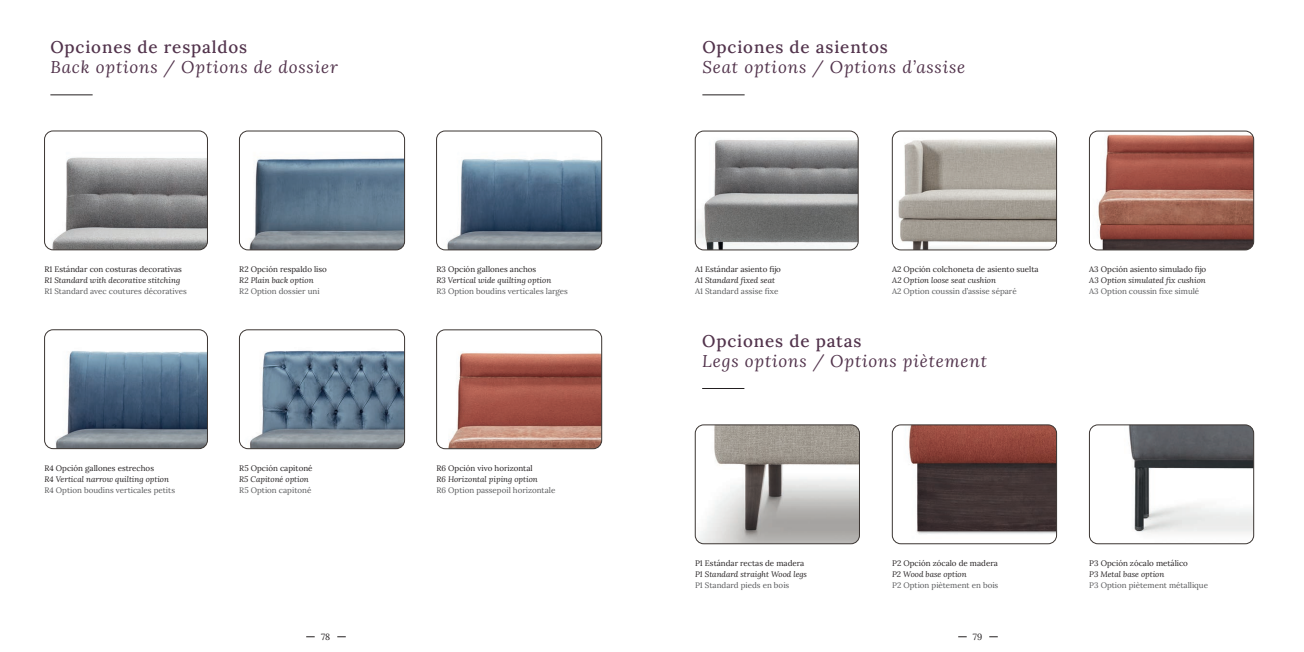
<style>
.page{position:relative;width:1304px;height:652px;background:#fff}
.page>*{position:absolute;margin:0;border:0;box-sizing:border-box;transform-origin:0 0}
.t1{font:italic 17px "Lora";letter-spacing:.05em;color:#52334c}
.t2{font:500 17px "Lora";letter-spacing:.05em;color:#52334c}
.t3{font:9px "Lora";color:#231f20}
.t4{font:8px "Lora";color:#57585a}
.t5{font:8px "Lora";color:#231f20}
.t6{font:italic 8px "Lora";color:#231f20}
</style>
<div class="page">
<hr style="left:702px;top:94px;width:43px;height:1px;background:#231f20">
<hr style="left:50px;top:94px;width:43px;height:1px;background:#231f20">
<hr style="left:702px;top:388px;width:42px;height:1px;background:#231f20">
<img style="left:45px;top:131px;width:162px;height:119px">
<div style="left:44px;top:131px;width:164px;height:119px;border:1px solid #3b3532;border-radius:9px"></div>
<img style="left:695px;top:131px;width:163px;height:119px">
<div style="left:695px;top:131px;width:163px;height:119px;border:1px solid #3b3532;border-radius:9px"></div>
<img style="left:695px;top:425px;width:164px;height:119px">
<div style="left:695px;top:425px;width:165px;height:119px;border:1px solid #3b3532;border-radius:9px"></div>
<img style="left:45px;top:330px;width:162px;height:119px">
<div style="left:44px;top:330px;width:164px;height:119px;border:1px solid #3b3532;border-radius:9px"></div>
<img style="left:892px;top:131px;width:165px;height:119px">
<div style="left:892px;top:131px;width:165px;height:119px;border:1px solid #3b3532;border-radius:9px"></div>
<img style="left:239px;top:131px;width:166px;height:119px">
<div style="left:239px;top:131px;width:166px;height:119px;border:1px solid #3b3532;border-radius:9px"></div>
<img style="left:892px;top:425px;width:165px;height:119px">
<div style="left:892px;top:425px;width:165px;height:119px;border:1px solid #3b3532;border-radius:9px"></div>
<img style="left:239px;top:330px;width:166px;height:119px">
<div style="left:239px;top:330px;width:166px;height:119px;border:1px solid #3b3532;border-radius:9px"></div>
<img style="left:1089px;top:131px;width:165px;height:119px">
<div style="left:1089px;top:131px;width:165px;height:119px;border:1px solid #3b3532;border-radius:9px"></div>
<img style="left:437px;top:131px;width:165px;height:119px">
<div style="left:436px;top:131px;width:166px;height:119px;border:1px solid #3b3532;border-radius:9px"></div>
<img style="left:1089px;top:425px;width:165px;height:119px">
<div style="left:1089px;top:425px;width:165px;height:119px;border:1px solid #3b3532;border-radius:9px"></div>
<img style="left:437px;top:330px;width:165px;height:119px">
<div style="left:436px;top:330px;width:166px;height:119px;border:1px solid #3b3532;border-radius:9px"></div>
<p class="t2" style="left:50px;top:34px;width:198px">Opciones de respaldos</p>
<p class="t1" style="left:50px;top:55px;width:289px">Back options / Options de dossier</p>
<p class="t2" style="left:702px;top:34px;width:187px">Opciones de asientos</p>
<p class="t1" style="left:702px;top:55px;width:264px">Seat options / Options d’assise</p>
<p class="t5" style="left:44px;top:263px;width:139px">R1 Estándar con costuras decorativas</p>
<p class="t6" style="left:44px;top:275px;width:137px">R1 Standard with decorative stitching</p>
<p class="t4" style="left:44px;top:285px;width:144px">R1 Standard avec coutures décoratives</p>
<p class="t5" style="left:44px;top:462px;width:111px">R4 Opción gallones estrechos</p>
<p class="t6" style="left:44px;top:474px;width:126px">R4 Vertical narrow quilting option</p>
<p class="t4" style="left:44px;top:484px;width:132px">R4 Option boudins verticales petits</p>
<p class="t5" style="left:239px;top:263px;width:89px">R2 Opción respaldo liso</p>
<p class="t6" style="left:239px;top:275px;width:76px">R2 Plain back option</p>
<p class="t4" style="left:239px;top:285px;width:82px">R2 Option dossier uni</p>
<p class="t5" style="left:239px;top:462px;width:75px">R5 Opción capitoné</p>
<p class="t6" style="left:239px;top:474px;width:71px">R5 Capitoné option</p>
<p class="t4" style="left:239px;top:484px;width:74px">R5 Option capitoné</p>
<p class="t5" style="left:436px;top:263px;width:101px">R3 Opción gallones anchos</p>
<p class="t6" style="left:436px;top:275px;width:116px">R3 Vertical wide quilting option</p>
<p class="t4" style="left:436px;top:285px;width:133px">R3 Option boudins verticales larges</p>
<p class="t5" style="left:436px;top:462px;width:98px">R6 Opción vivo horizontal</p>
<p class="t6" style="left:436px;top:474px;width:103px">R6 Horizontal piping option</p>
<p class="t4" style="left:436px;top:484px;width:120px">R6 Option passepoil horizontale</p>
<p class="t5" style="left:695px;top:263px;width:87px">A1 Estándar asiento fijo</p>
<p class="t6" style="left:695px;top:275px;width:81px">A1 Standard fixed seat</p>
<p class="t4" style="left:695px;top:285px;width:85px">A1 Standard assise fixe</p>
<p class="t5" style="left:892px;top:263px;width:148px">A2 Opción colchoneta de asiento suelta</p>
<p class="t6" style="left:892px;top:275px;width:105px">A2 Option loose seat cushion</p>
<p class="t4" style="left:892px;top:285px;width:126px">A2 Option coussin d’assise séparé</p>
<p class="t2" style="left:702px;top:328px;width:161px">Opciones de patas</p>
<p class="t1" style="left:702px;top:349px;width:286px">Legs options / Options piètement</p>
<p class="t5" style="left:695px;top:557px;width:111px">P1 Estándar rectas de madera</p>
<p class="t6" style="left:695px;top:569px;width:113px">P1 Standard straight Wood legs</p>
<p class="t4" style="left:695px;top:579px;width:96px">P1 Standard pieds en bois</p>
<p class="t5" style="left:892px;top:557px;width:107px">P2 Opción zócalo de madera</p>
<p class="t6" style="left:892px;top:569px;width:76px">P2 Wood base option</p>
<p class="t4" style="left:892px;top:579px;width:108px">P2 Option piètement en bois</p>
<p class="t3" style="left:321px;top:630px;width:11px">78</p>
<p class="t3" style="left:973px;top:630px;width:11px">79</p>
<p class="t5" style="left:1089px;top:263px;width:119px">A3 Opción asiento simulado fijo</p>
<p class="t6" style="left:1089px;top:275px;width:118px">A3 Option simulated fix cushion</p>
<p class="t4" style="left:1089px;top:285px;width:111px">A3 Option coussin fixe simulé</p>
<p class="t5" style="left:1089px;top:557px;width:100px">P3 Opción zócalo metálico</p>
<p class="t6" style="left:1089px;top:569px;width:77px">P3 Metal base option</p>
<p class="t4" style="left:1089px;top:579px;width:120px">P3 Option piètement métallique</p>
</div>
